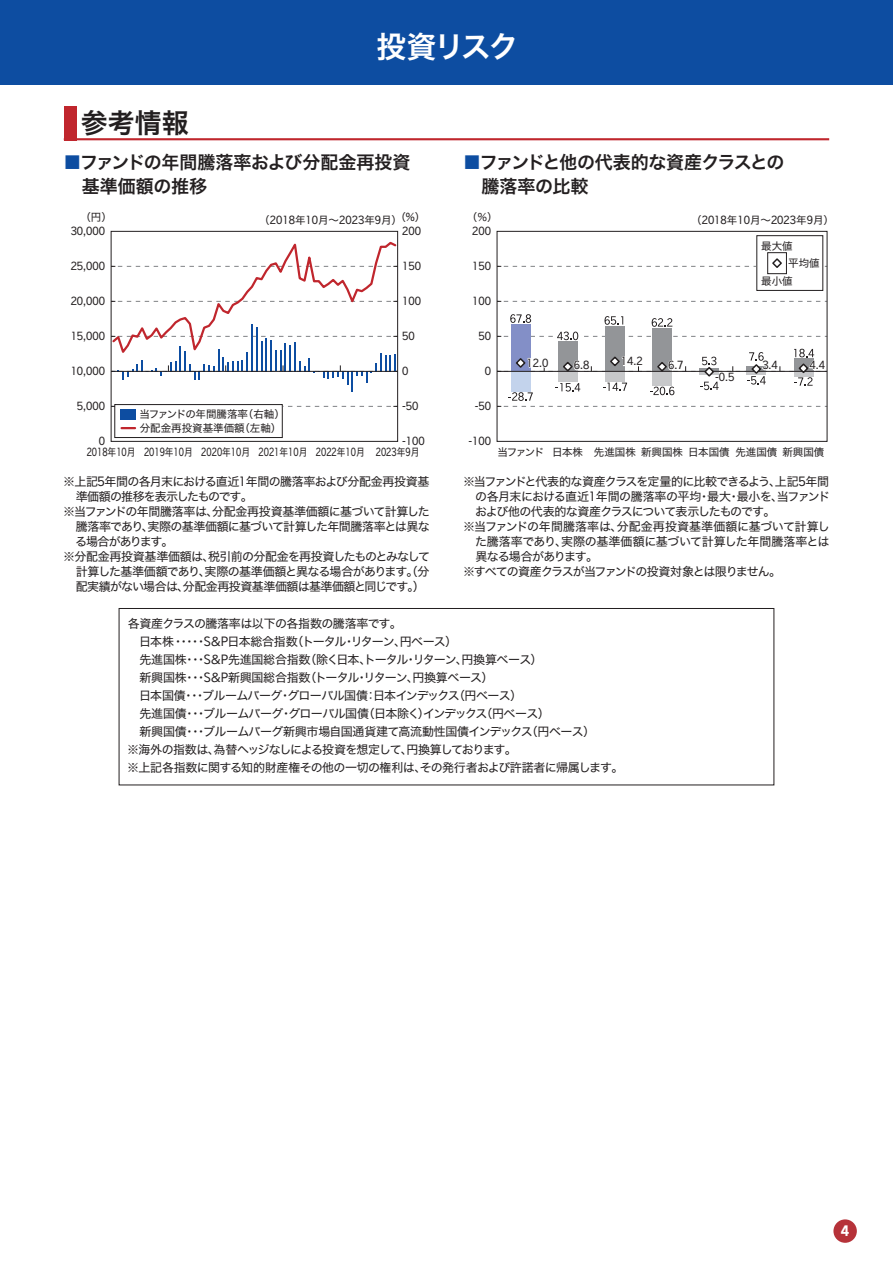
<style>
.page{position:relative;width:893px;height:1263px;background:#fff}
.page>*{position:absolute;margin:0;border:0;box-sizing:border-box;transform-origin:0 0}
.t1{font:30px "Hira Kaku Std N W6";letter-spacing:-.075em;color:#fff}
.t2{font:27px "Hira Kaku Std N W6";color:#231f20}
.t3{font:18px/24px "Hira Kaku Std N W6";color:#231f20}
.t4{font:18px/24px "Hira Kaku Std N W6";letter-spacing:-.02em;color:#231f20}
.t5{font:13.5px "Rakuten Global B";color:#fff}
.t6{font:12px/18px "Hira Kaku Std N W4";letter-spacing:-.05em;color:#231f20}
.t7{font:12px "Hira Kaku Std N W4";letter-spacing:-.085em;color:#231f20}
.t8{font:12px "Hira Kaku Std N W4";letter-spacing:-.08em;color:#231f20}
.t9{font:12px "Hira Kaku Std N W4";letter-spacing:-.005em;color:#231f20}
.t10{font:12px "Hira Kaku Std N W4";letter-spacing:-.03em;color:#231f20}
.t11{font:12px "Hira Kaku Std N W4";letter-spacing:-.09em;color:#231f20}
.t12{font:12px "Hira Kaku Std N W4";letter-spacing:-.075em;color:#231f20}
.t13{font:12px "Hira Kaku Std N W4";letter-spacing:-.095em;color:#231f20}
.t14{font:10.5px "Rakuten Global R";color:#231f20}
.t15{font:10.5px/13.5px "Hira Kaku Std N W4";color:#231f20}
.t16{font:10.5px "Rakuten Global R";color:#231f20;scale:.83 1}
.s1{color:#0d4da1}
.s2{font-family:"Hira Kaku Std N W4"}
.s3{font-family:"Rakuten Global R"}
</style>
<div class="page">
<div style="left:0;top:0;width:893px;height:85px;background:#0d4da1"></div>
<div style="left:833px;top:1219px;width:24px;height:24px;background:#b63239;border-radius:50%"></div>
<div style="left:64px;top:106px;width:13px;height:34px;background:#c0262d"></div>
<hr style="left:64px;top:138px;width:765px;height:2px;background:#c0262d">
<svg style="left:113px;top:406px;width:283px;height:1px"></svg>
<hr style="left:351px;top:371px;width:2px;height:20px;background:#0d4da1">
<svg style="left:110px;top:238px;width:286px;height:147px"></svg>
<div style="left:111px;top:231px;width:287px;height:211px;border:1px solid #231f20"></div>
<div style="left:115px;top:405px;width:167px;height:32px;background:#fff"></div>
<div style="left:115px;top:404px;width:167px;height:34px;border:1px solid #231f20"></div>
<div style="left:120px;top:409px;width:16px;height:11px;background:#0d4da1"></div>
<svg style="left:122px;top:427px;width:13px;height:2px"></svg>
<svg style="left:499px;top:301px;width:326px;height:1px"></svg>
<div style="left:558px;top:341px;width:19px;height:30px;background:#939598"></div>
<div style="left:605px;top:326px;width:19px;height:45px;background:#939598"></div>
<div style="left:652px;top:328px;width:20px;height:43px;background:#939598"></div>
<div style="left:511px;top:324px;width:19px;height:47px;background:#838fc7"></div>
<div style="left:497px;top:231px;width:330px;height:211px;border:1px solid #231f20"></div>
<svg style="left:497px;top:314px;width:330px;height:26px"></svg>
<svg style="left:497px;top:349px;width:330px;height:58px"></svg>
<div style="left:757px;top:235px;width:66px;height:56px;border:1px solid #231f20"></div>
<div style="left:767px;top:252px;width:20px;height:22px;border:1px solid #231f20"></div>
<svg style="left:497px;top:257px;width:330px;height:12px"></svg>
<div style="left:119px;top:608px;width:655px;height:177px;border:1px solid #231f20"></div>
<h2 class="t2" style="left:81px;top:102px;width:109px">参考情報</h2>
<h1 class="t1" style="left:376px;top:24px;width:144px">投資リスク</h1>
<h3 class="t3" style="left:82px;top:151px;width:330px;text-indent:-18px"><span class="s1">■</span>ファンドの年間騰落率および分配金再投資基準価額の推移</h3>
<h3 class="t4" style="left:481px;top:151px;width:304px;text-indent:-18px"><span class="s1">■</span>ファンドと他の代表的な資産クラスとの騰落率の比較</h3>
<p class="t14" style="left:259px;top:213px;width:144px"><span class="s2">（</span>2018<span class="s2">年</span>10<span class="s2">月～</span>2023<span class="s2">年</span>9<span class="s2">月）</span></p>
<p class="t15" style="left:467px;top:210px;width:32px">（％）</p>
<p class="t15" style="left:81px;top:210px;width:33px">（円）</p>
<p class="t15" style="left:395px;top:210px;width:31px">（<span class="s3">%</span>）</p>
<p class="t14" style="left:691px;top:213px;width:144px"><span class="s2">（</span>2018<span class="s2">年</span>10<span class="s2">月～</span>2023<span class="s2">年</span>9<span class="s2">月）</span></p>
<p class="t14" style="left:71px;top:224px;width:36px">30,000</p>
<p class="t14" style="left:402px;top:224px;width:20px">200</p>
<p class="t14" style="left:472px;top:224px;width:20px">200</p>
<p class="t14" style="left:71px;top:259px;width:36px">25,000</p>
<p class="t14" style="left:402px;top:259px;width:20px">150</p>
<p class="t14" style="left:472px;top:259px;width:20px">150</p>
<p class="t15" style="left:761px;top:239px;width:33px">最大値</p>
<p class="t15" style="left:761px;top:274px;width:33px">最小値</p>
<p class="t15" style="left:788px;top:256px;width:33px">平均値</p>
<p class="t14" style="left:71px;top:294px;width:36px">20,000</p>
<p class="t14" style="left:402px;top:294px;width:20px">100</p>
<p class="t14" style="left:472px;top:294px;width:20px">100</p>
<p class="t14" style="left:71px;top:329px;width:36px">15,000</p>
<p class="t14" style="left:402px;top:329px;width:14px">50</p>
<p class="t14" style="left:478px;top:329px;width:14px">50</p>
<p class="t14" style="left:71px;top:364px;width:36px">10,000</p>
<p class="t14" style="left:402px;top:364px;width:8px">0</p>
<p class="t14" style="left:485px;top:364px;width:8px">0</p>
<p class="t14" style="left:527px;top:356px;width:23px">12.0</p>
<p class="t14" style="left:574px;top:358px;width:17px">6.8</p>
<p class="t14" style="left:621px;top:354px;width:23px">14.2</p>
<p class="t14" style="left:668px;top:358px;width:17px">6.7</p>
<p class="t14" style="left:715px;top:370px;width:21px">-0.5</p>
<p class="t14" style="left:762px;top:358px;width:17px">3.4</p>
<p class="t14" style="left:809px;top:358px;width:17px">4.4</p>
<p class="t14" style="left:77px;top:399px;width:30px">5,000</p>
<p class="t15" style="left:139px;top:407px;width:147px">当ファンドの年間騰落率（右軸）分配金再投資基準価額（左軸）</p>
<p class="t14" style="left:402px;top:399px;width:18px">-50</p>
<p class="t14" style="left:475px;top:399px;width:18px">-50</p>
<p class="t14" style="left:99px;top:434px;width:8px">0</p>
<p class="t14" style="left:402px;top:434px;width:24px">-100</p>
<p class="t16" style="left:87px;top:445px;width:402px">2018<span class="s2">年</span>10<span class="s2">月</span> 2019<span class="s2">年</span>10<span class="s2">月</span> 2020<span class="s2">年</span>10<span class="s2">月</span> 2021<span class="s2">年</span>10<span class="s2">月</span> 2022<span class="s2">年</span>10<span class="s2">月</span> 2023<span class="s2">年</span>9<span class="s2">月</span></p>
<p class="t14" style="left:468px;top:434px;width:24px">-100</p>
<p class="t15" style="left:497px;top:445px;width:329px">当ファンド 日本株 先進国株新興国株日本国債先進国債新興国債</p>
<p class="t6" style="left:63px;top:472px;width:368px">※上記<span class="s3">5</span>年間の各月末における直近<span class="s3">1</span>年間の騰落率および分配金再投資基</p>
<p class="t7" style="left:76px;top:487px;width:178px">準価額の推移を表示したものです。</p>
<p class="t6" style="left:63px;top:502px;width:368px">※当ファンドの年間騰落率は、分配金再投資基準価額に基づいて計算した</p>
<p class="t6" style="left:76px;top:517px;width:355px">騰落率であり、実際の基準価額に基づいて計算した年間騰落率とは異な</p>
<p class="t13" style="left:75px;top:532px;width:100px">る場合があります。</p>
<p class="t6" style="left:63px;top:547px;width:368px">※分配金再投資基準価額は、税引前の分配金を再投資したものとみなして</p>
<p class="t6" style="left:76px;top:562px;width:355px">計算した基準価額であり、実際の基準価額と異なる場合があります。（分</p>
<p class="t6" style="left:76px;top:577px;width:351px">配実績がない場合は、分配金再投資基準価額は基準価額と同じです。）</p>
<p class="t8" style="left:463px;top:472px;width:368px">※当ファンドと代表的な資産クラスを定量的に比較できるよう、上記<span class="s3">5</span>年間</p>
<p class="t6" style="left:475px;top:487px;width:356px">の各月末における直近<span class="s3">1</span>年間の騰落率の平均・最大・最小を、当ファンド</p>
<p class="t11" style="left:475px;top:502px;width:302px">および他の代表的な資産クラスについて表示したものです。</p>
<p class="t9" style="left:463px;top:517px;width:368px">※当ファンドの年間騰落率は、分配金再投資基準価額に基づいて計算し</p>
<p class="t10" style="left:475px;top:532px;width:356px">た騰落率であり、実際の基準価額に基づいて計算した年間騰落率とは</p>
<p class="t12" style="left:475px;top:547px;width:124px">異なる場合があります。</p>
<p class="t7" style="left:463px;top:562px;width:320px">※すべての資産クラスが当ファンドの投資対象とは限りません。</p>
<p class="t6" style="left:127px;top:614px;width:497px">各資産クラスの騰落率は以下の各指数の騰落率です。<br>　日本株・・・・・<span class="s3">S</span>＆<span class="s3">P</span>日本総合指数（トータル・リターン、円ベース）<br>　先進国株・・・<span class="s3">S</span>＆<span class="s3">P</span>先進国総合指数（除く日本、トータル・リターン、円換算ベース）<br>　新興国株・・・<span class="s3">S</span>＆<span class="s3">P</span>新興国総合指数（トータル・リターン、円換算ベース）<br>　日本国債・・・ブルームバーグ・グローバル国債：日本インデックス（円ベース）<br>　先進国債・・・ブルームバーグ・グローバル国債（日本除く）インデックス（円ベース）<br>　新興国債・・・ブルームバーグ新興市場自国通貨建て高流動性国債インデックス（円ベース）<br>※海外の指数は、為替ヘッジなしによる投資を想定して、円換算しております。<br>※上記各指数に関する知的財産権その他の一切の権利は、その発行者および許諾者に帰属します。</p>
<p class="t5" style="left:841px;top:1222px;width:10px">4</p>
</div>
